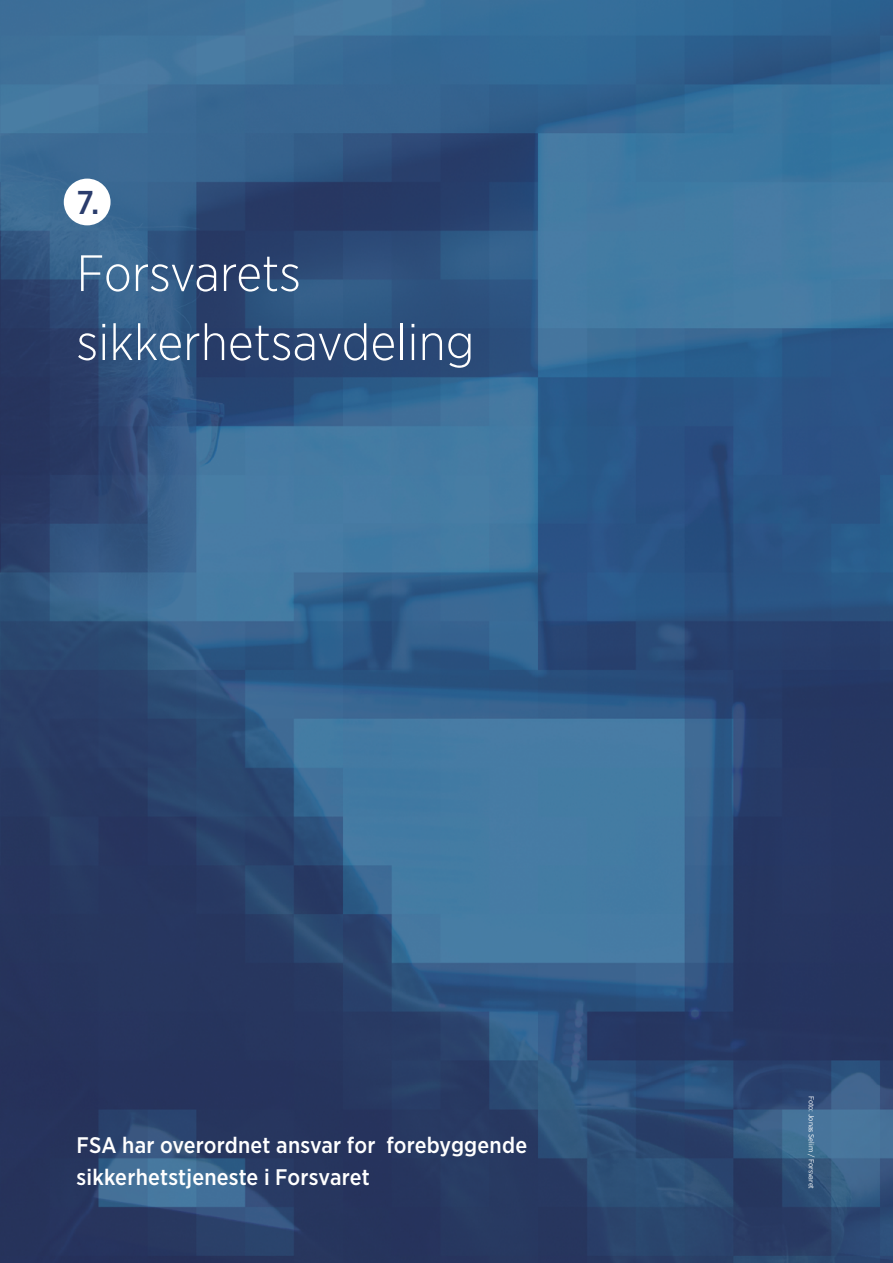
<style>
.page{position:relative;width:893px;height:1263px;background:#fff}
.page>*{position:absolute;margin:0;border:0;box-sizing:border-box;transform-origin:0 0}
.Kapittel_tittel_h1{font:300 51px/69px "Gotham Narrow";color:#fff}
.Kapittel_tittel_h1-2{font:500 33px "Gotham Narrow";color:#2a3c6c}
.Kapittel_undertittel{font:500 22.5px/31.5px "Gotham Narrow";letter-spacing:.01em;color:#fff}
.t1{font:7.5px "Gotham Narrow";color:#fff}
</style>
<div class="page">
<img style="left:0;top:0;width:893px;height:1263px">
<div style="left:64px;top:179px;width:47px;height:46px;background:#fff;border-radius:50%"></div>
<h1 class="Kapittel_tittel_h1-2" style="left:77px;top:181px;width:24px">7.</h1>
<h1 class="Kapittel_tittel_h1" style="left:77px;top:237px;width:399px">Forsvarets sikkerhetsavdeling</h1>
<h2 class="Kapittel_undertittel" style="left:77px;top:1129px;width:452px">FSA har overordnet ansvar for forebyggende sikkerhetstjeneste i Forsvaret</h2>
<p class="t1" style="left:816px;top:1095px;width:95px;rotate:90deg">Foto: Jonas Selim / Forsvaret</p>
</div>
